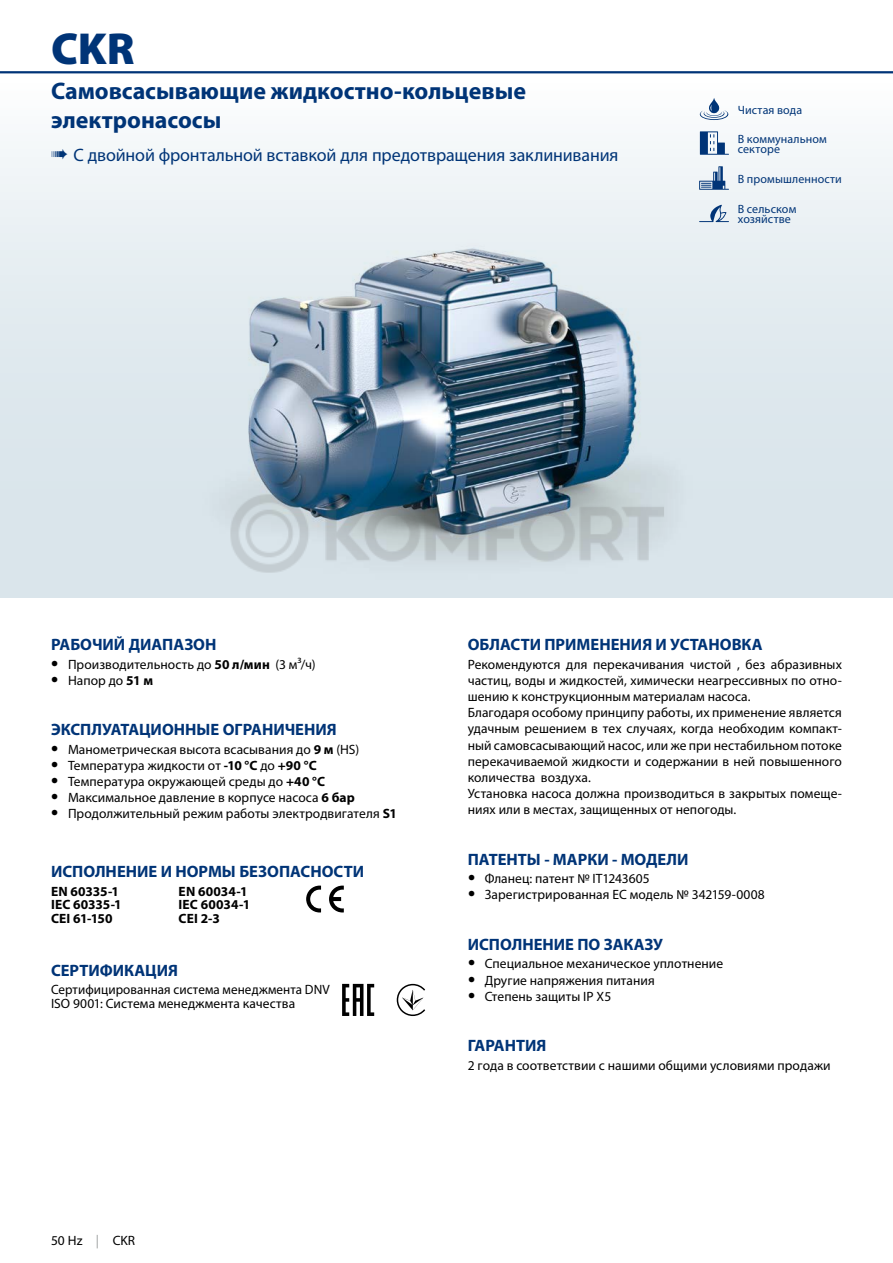
<style>
.page{position:relative;width:893px;height:1263px;background:#fff}
.page>*{position:absolute;margin:0;border:0;box-sizing:border-box;transform-origin:0 0}
.t1{font:900 45px "Myriad Pro";color:#003477}
.t2{font:700 24px/28.8px "Myriad Pro";color:#003477}
.t3{font:18px "Myriad Pro";letter-spacing:-.005em;color:#003477}
.t4{font:700 16.5px "Myriad Pro";color:#003477}
.t5{font:13.5px/16.2px "Myriad Pro";letter-spacing:.005em;color:#000}
.t6{font:700 13.5px/13.5px "Myriad Pro";letter-spacing:.005em;color:#000}
.t7{font:12px/10.5px "Myriad Pro";letter-spacing:.01em;color:#003477}
.s1{font-weight:700;font-size:21px}
.s2{font-weight:700}
.s3{color:#9c9e9f}
</style>
<div class="page">
<div style="left:0;top:72px;width:893px;height:525px;background:linear-gradient(to bottom,#f7fafb,#d2e0e7)"></div>
<hr style="left:0;top:71px;width:893px;height:2px;background:#003477">
<img style="left:180px;top:240px;width:534px;height:356px">
<img style="left:248px;top:249px;width:388px;height:236px">
<svg style="left:329px;top:885px;width:15px;height:27px"></svg>
<svg style="left:306px;top:885px;width:15px;height:27px"></svg>
<svg style="left:342px;top:984px;width:32px;height:32px"></svg>
<svg style="left:397px;top:984px;width:28px;height:32px"></svg>
<svg style="left:700px;top:98px;width:28px;height:22px"></svg>
<svg style="left:700px;top:131px;width:29px;height:24px"></svg>
<svg style="left:699px;top:166px;width:30px;height:24px"></svg>
<svg style="left:699px;top:205px;width:30px;height:17px"></svg>
<img style="left:223px;top:485px;width:447px;height:98px">
<h1 class="t1" style="left:51px;top:18px;width:85px">CKR</h1>
<h2 class="t2" style="left:51px;top:76px;width:476px">Самовсасывающие жидкостно-кольцевые электронасосы</h2>
<h3 class="t3" style="left:51px;top:144px;width:569px">➠ C двойной фронтальной вставкой для предотвращения заклинивания</h3>
<p class="t7" style="left:738px;top:105px;width:66px">Чистая вода</p>
<p class="t7" style="left:738px;top:134px;width:90px">В коммунальном секторе</p>
<p class="t7" style="left:738px;top:174px;width:106px">В промышленности</p>
<p class="t7" style="left:738px;top:203px;width:60px">В сельском хозяйстве</p>
<p class="t4" style="left:51px;top:634px;width:167px">РАБОЧИЙ ДИАПАЗОН</p>
<p class="t5" style="left:51px;top:656px;width:266px"><span class="s1">•</span> Производительность до <span class="s2">50 л/мин</span> (3 м³/ч)</p>
<p class="t5" style="left:51px;top:672px;width:103px"><span class="s1">•</span> Напор до <span class="s2">51 м</span></p>
<p class="t4" style="left:51px;top:719px;width:287px">ЭКСПЛУАТАЦИОННЫЕ ОГРАНИЧЕНИЯ</p>
<p class="t5" style="left:51px;top:741px;width:310px"><span class="s1">•</span> Манометрическая высота всасывания до <span class="s2">9 м</span> (HS)</p>
<p class="t5" style="left:51px;top:757px;width:267px"><span class="s1">•</span> Температура жидкости от <span class="s2">-10 °C</span> до <span class="s2">+90 °C</span></p>
<p class="t5" style="left:51px;top:773px;width:275px"><span class="s1">•</span> Температура окружающей среды до <span class="s2">+40 °C</span></p>
<p class="t5" style="left:51px;top:789px;width:305px"><span class="s1">•</span> Максимальное давление в корпусе насоса <span class="s2">6 бар</span></p>
<p class="t5" style="left:51px;top:805px;width:347px"><span class="s1">•</span> Продолжительный режим работы электродвигателя <span class="s2">S1</span></p>
<p class="t4" style="left:51px;top:861px;width:315px">ИСПОЛНЕНИЕ И НОРМЫ БЕЗОПАСНОСТИ</p>
<p class="t6" style="left:51px;top:884px;width:72px">EN 60335-1<br>IEC 60335-1<br>CEI 61-150</p>
<p class="t6" style="left:179px;top:884px;width:73px">EN 60034-1<br>IEC 60034-1<br>CEI 2-3</p>
<p class="t4" style="left:51px;top:959px;width:128px">СЕРТИФИКАЦИЯ</p>
<p class="t5" style="left:51px;top:982px;width:280px;line-height:13.5px">Сертифицированная система менеджмента DNV<br>ISO 9001: Система менеджмента качества</p>
<p class="t5" style="left:51px;top:1232px;width:86px">50 Hz <span class="s3">|</span> CKR</p>
<p class="t5" style="left:51px;top:1232px;width:15px">28</p>
<p class="t4" style="left:468px;top:634px;width:296px">ОБЛАСТИ ПРИМЕНЕНИЯ И УСТАНОВКА</p>
<p class="t5" style="left:468px;top:656px;width:376px">Рекомендуются для перекачивания чистой , без абразивных частиц, воды и жидкостей, химически неагрессивных по отно&shy;шению к конструкционным материалам насоса.<br>Благодаря особому принципу работы, их применение является удачным решением в тех случаях, когда необходим компакт&shy;ный самовсасывающий насос, или же при нестабильном потоке перекачиваемой жидкости и содержании в ней повышенного количества воздуха.<br>Установка насоса должна производиться в закрытых помеще&shy;ниях или в местах, защищенных от непогоды.</p>
<p class="t4" style="left:468px;top:848px;width:222px">ПАТЕНТЫ - МАРКИ - МОДЕЛИ</p>
<p class="t5" style="left:468px;top:870px;width:183px"><span class="s1">•</span> Фланец: патент № IT1243605</p>
<p class="t5" style="left:468px;top:886px;width:298px"><span class="s1">•</span> Зарегистрированная ЕС модель № 342159-0008</p>
<p class="t4" style="left:468px;top:934px;width:197px">ИСПОЛНЕНИЕ ПО ЗАКАЗУ</p>
<p class="t5" style="left:468px;top:955px;width:257px"><span class="s1">•</span> Специальное механическое уплотнение</p>
<p class="t5" style="left:468px;top:972px;width:188px"><span class="s1">•</span> Другие напряжения питания</p>
<p class="t5" style="left:468px;top:988px;width:145px"><span class="s1">•</span> Степень защиты IP X5</p>
<p class="t4" style="left:468px;top:1035px;width:80px">ГАРАНТИЯ</p>
<p class="t5" style="left:468px;top:1057px;width:364px">2 года в соответствии с нашими общими условиями продажи</p>
</div>
